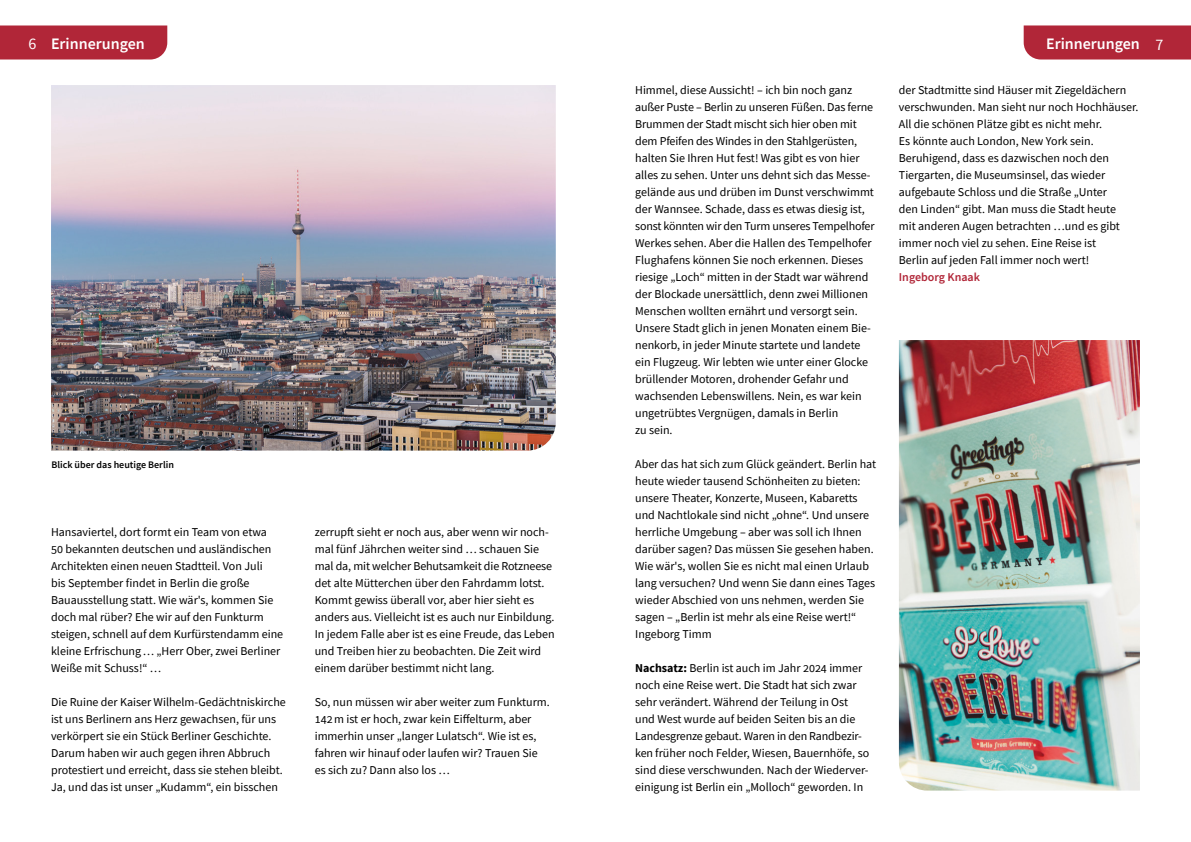
<style>
.page{position:relative;width:1191px;height:842px;background:#fff}
.page>*{position:absolute;margin:0;border:0;box-sizing:border-box;transform-origin:0 0}
.t1{font:600 16px "Source Sans Pro";color:#fff}
.t2{font:12px/17px "Source Sans Pro";color:#000}
.t3{font:600 12px "Source Sans Pro";color:#b12638}
.t4{font:600 10px "Source Sans Pro";color:#000}
.s1{font-weight:400}
.s2{font-weight:700}
</style>
<div class="page">
<svg style="left:1023px;top:25px;width:168px;height:35px;background:#b42f40"></svg>
<div style="left:0;top:26px;width:167px;height:34px;background:#b12638"></div>
<img style="left:899px;top:340px;width:241px;height:451px">
<img style="left:51px;top:85px;width:505px;height:366px">
<h1 class="t1" style="left:28px;top:33px;width:118px"><span class="s1">6</span> Erinnerungen</h1>
<h1 class="t1" style="left:1046px;top:33px;width:119px">Erinnerungen <span class="s1">7</span></h1>
<p class="t4" style="left:51px;top:458px;width:124px">Blick über das heutige Berlin</p>
<p class="t2" style="left:51px;top:523px;width:234px">Hansaviertel, dort formt ein Team von etwa<br>50 bekannten deutschen und ausländischen Architekten einen neuen Stadtteil. Von Juli<br>bis September findet in Berlin die große Bauausstellung statt. Wie wär's, kommen Sie doch mal rüber? Ehe wir auf den Funkturm steigen, schnell auf dem Kurfürstendamm eine kleine Erfrischung… „Herr Ober, zwei Berliner Weiße mit Schuss!“ …</p>
<p class="t2" style="left:51px;top:693px;width:236px">Die Ruine der Kaiser Wilhelm-Gedächtniskirche ist uns Berlinern ans Herz gewachsen, für uns verkörpert sie ein Stück Berliner Geschichte.<br>Darum haben wir auch gegen ihren Abbruch protestiert und erreicht, dass sie stehen bleibt.<br>Ja, und das ist unser „Kudamm“, ein bisschen</p>
<p class="t2" style="left:315px;top:523px;width:241px">zerrupft sieht er noch aus, aber wenn wir noch&shy;mal fünf Jährchen weiter sind … schauen Sie mal da, mit welcher Behutsamkeit die Rotzneese det alte Mütterchen über den Fahrdamm lotst.<br>Kommt gewiss überall vor, aber hier sieht es anders aus. Vielleicht ist es auch nur Einbildung.<br>In jedem Falle aber ist es eine Freude, das Leben und Treiben hier zu beobachten. Die Zeit wird einem darüber bestimmt nicht lang.</p>
<p class="t2" style="left:315px;top:693px;width:236px">So, nun müssen wir aber weiter zum Funkturm.<br>142m ist er hoch, zwar kein Eiffelturm, aber immerhin unser „langer Lulatsch“. Wie ist es, fahren wir hinauf oder laufen wir? Trauen Sie es sich zu? Dann also los …</p>
<p class="t2" style="left:635px;top:81px;width:241px">Himmel, diese Aussicht! – ich bin noch ganz außer Puste – Berlin zu unseren Füßen. Das ferne Brummen der Stadt mischt sich hier oben mit dem Pfeifen des Windes in den Stahlgerüsten, halten Sie Ihren Hut fest! Was gibt es von hier alles zu sehen. Unter uns dehnt sich das Messe&shy;gelände aus und drüben im Dunst verschwimmt der Wannsee. Schade, dass es etwas diesig ist, sonst könnten wir den Turm unseres Tempelhofer Werkes sehen. Aber die Hallen des Tempelhofer Flughafens können Sie noch erkennen. Dieses riesige „Loch“ mitten in der Stadt war während der Blockade unersättlich, denn zwei Millionen Menschen wollten ernährt und versorgt sein.<br>Unsere Stadt glich in jenen Monaten einem Bie&shy;nenkorb, in jeder Minute startete und landete ein Flugzeug. Wir lebten wie unter einer Glocke brüllender Motoren, drohender Gefahr und wachsenden Lebenswillens. Nein, es war kein ungetrübtes Vergnügen, damals in Berlin<br>zu sein.</p>
<p class="t2" style="left:635px;top:455px;width:242px">Aber das hat sich zum Glück geändert. Berlin hat heute wieder tausend Schönheiten zu bieten: unsere Theater, Konzerte, Museen, Kabaretts und Nachtlokale sind nicht „ohne“. Und unsere herrliche Umgebung – aber was soll ich Ihnen darüber sagen? Das müssen Sie gesehen haben.<br>Wie wär's, wollen Sie es nicht mal einen Urlaub lang versuchen? Und wenn Sie dann eines Tages wieder Abschied von uns nehmen, werden Sie sagen – „Berlin ist mehr als eine Reise wert!“ Ingeborg Timm</p>
<p class="t2" style="left:635px;top:659px;width:235px"><span class="s2">Nachsatz:</span> Berlin ist auch im Jahr 2024 immer noch eine Reise wert. Die Stadt hat sich zwar sehr verändert. Während der Teilung in Ost und West wurde auf beiden Seiten bis an die Landesgrenze gebaut. Waren in den Randbezir&shy;ken früher noch Felder, Wiesen, Bauernhöfe, so sind diese verschwunden. Nach der Wiederver&shy;einigung ist Berlin ein „Molloch“ geworden. In</p>
<p class="t2" style="left:899px;top:81px;width:241px">der Stadtmitte sind Häuser mit Ziegeldächern verschwunden. Man sieht nur noch Hochhäuser.<br>All die schönen Plätze gibt es nicht mehr.<br>Es könnte auch London, New York sein.<br>Beruhigend, dass es dazwischen noch den Tiergarten, die Museumsinsel, das wieder aufgebaute Schloss und die Straße „Unter<br>den Linden“ gibt. Man muss die Stadt heute<br>mit anderen Augen betrachten …und es gibt immer noch viel zu sehen. Eine Reise ist<br>Berlin auf jeden Fall immer noch wert!</p>
<p class="t3" style="left:899px;top:269px;width:83px">Ingeborg Knaak</p>
</div>
